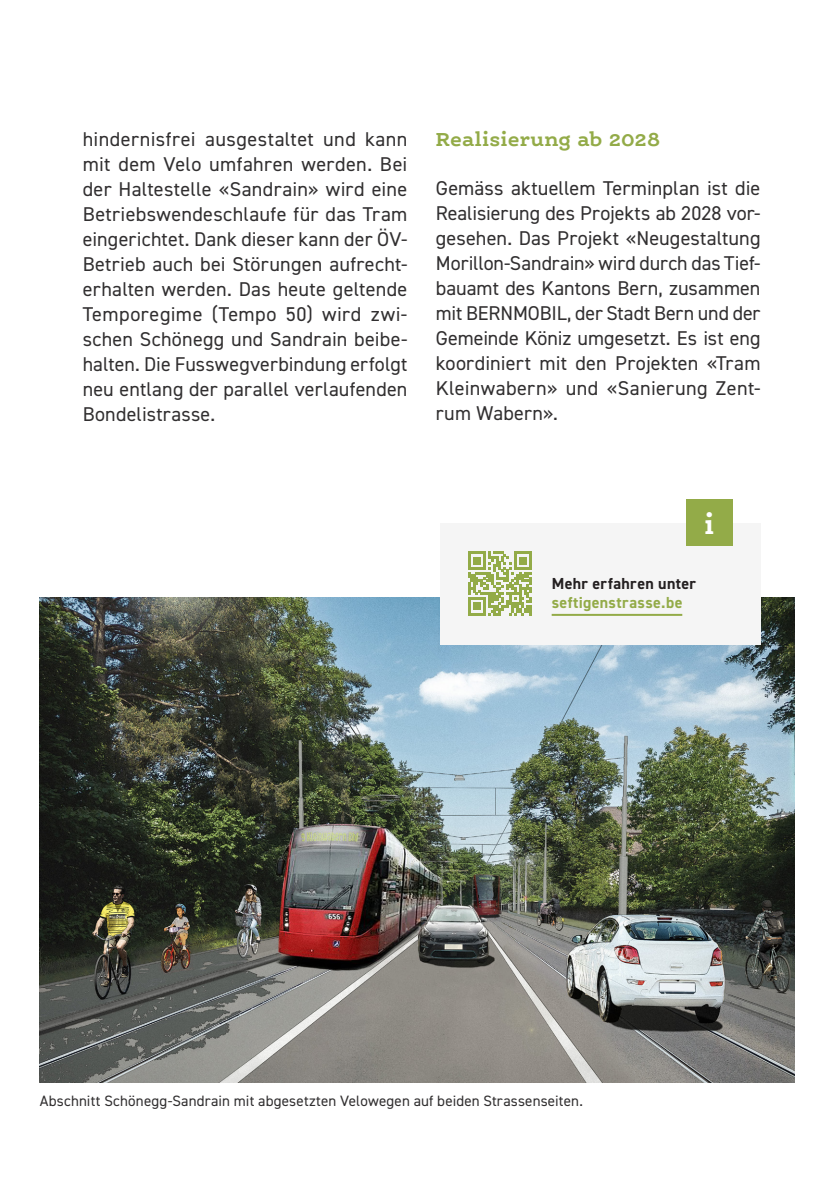
<style>
.page{position:relative;width:840px;height:1191px;background:#fff}
.page>*{position:absolute;margin:0;border:0;box-sizing:border-box;transform-origin:0 0}
.t1{font:700 28.8px "Ernestine Pro";color:#fff}
.Fliesstext{font:20px/25px "DIN2014";letter-spacing:.01em;color:#312f30;text-align:justify}
.Fliesstext-2{font:700 20px "Ernestine Pro";letter-spacing:.005em;color:#93ab48}
.t2{font:700 16px/19.2px "DIN2014";letter-spacing:.025em;color:#93ab48}
.Fliesstext-3{font:15px "DIN2014";letter-spacing:.01em;color:#312f30}
.s1{color:#231f20}
</style>
<div class="page">
<img style="left:40px;top:597px;width:754px;height:485px">
<div style="left:439px;top:523px;width:321px;height:121px;background:#f5f5f5"></div>
<div style="left:685px;top:499px;width:47px;height:47px;background:#93ab48"></div>
<hr style="left:551px;top:614px;width:131px;height:2px;background:#93ab48">
<svg style="left:468px;top:551px;width:63px;height:64px"></svg>
<p class="Fliesstext" style="left:83px;top:126px;width:326px">hindernisfrei ausgestaltet und kann mit dem Velo umfahren werden. Bei der Haltestelle «Sandrain» wird eine Betriebswendeschlaufe für das Tram eingerichtet. Dank dieser kann der ÖV-Betrieb auch bei Störungen aufrecht&shy;erhalten werden. Das heute geltende Temporegime (Tempo 50) wird zwi&shy;schen Schönegg und Sandrain beibe&shy;halten. Die Fusswegverbindung erfolgt neu entlang der parallel verlaufenden Bondelistrasse.</p>
<p class="Fliesstext-2" style="left:435px;top:126px;width:226px">Realisierung ab 2028</p>
<p class="Fliesstext" style="left:435px;top:175px;width:326px">Gemäss aktuellem Terminplan ist die Realisierung des Projekts ab 2028 vor&shy;gesehen. Das Projekt «Neugestaltung Morillon-Sandrain» wird durch das Tief&shy;bauamt des Kantons Bern, zusammen mit BERNMOBIL, der Stadt Bern und der Gemeinde Köniz umgesetzt. Es ist eng koordiniert mit den Projekten «Tram Kleinwabern» und «Sanierung Zent&shy;rum Wabern».</p>
<p class="t1" style="left:704px;top:506px;width:12px">i</p>
<p class="t2" style="left:551px;top:573px;width:146px"><span class="s1">Mehr erfahren unter </span>seftigenstrasse.be</p>
<p class="Fliesstext-3" style="left:40px;top:1091px;width:544px">Abschnitt Schönegg-Sandrain mit abgesetzten Velowegen auf beiden Strassenseiten.</p>
</div>
